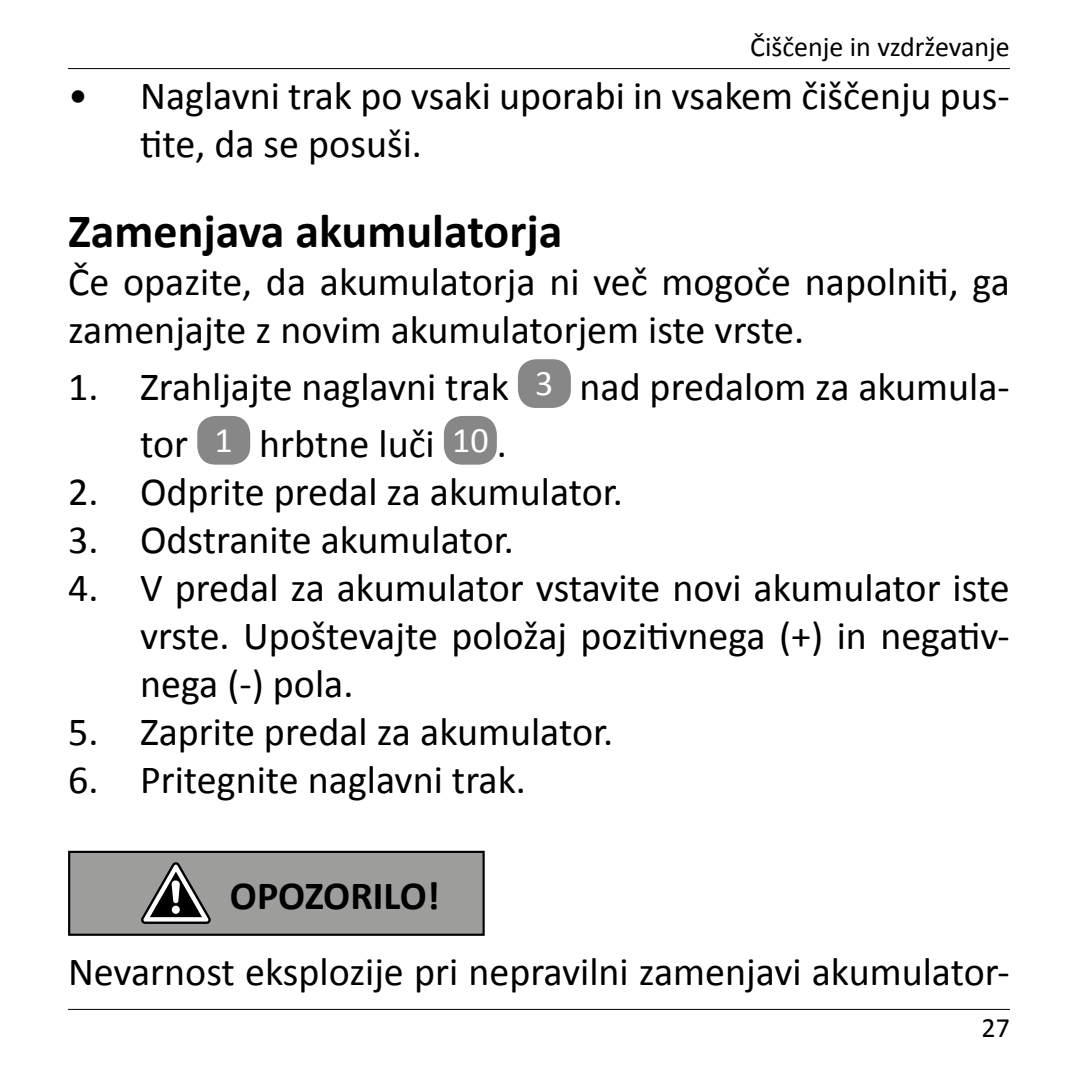
<style>
.page{position:relative;width:1078px;height:1078px;background:#fff}
.page>*{position:absolute;margin:0;border:0;box-sizing:border-box;transform-origin:0 0}
.t1{font:700 48px "Calibri";color:#000}
.t2{font:40px/48px "Calibri";color:#000}
.t3{font:700 40px "Calibri";color:#000}
.t4{font:28px "Calibri";color:#000}
.s1{font-size:36px;color:#fff}
</style>
<div class="page">
<hr style="left:68px;top:68px;width:941px;height:1px;background:#000">
<hr style="left:68px;top:1008px;width:941px;height:1px;background:#000">
<div style="left:518px;top:359px;width:52px;height:49px;background:#878787;border-radius:18px"></div>
<div style="left:197px;top:416px;width:53px;height:48px;background:#878787;border-radius:18px"></div>
<div style="left:444px;top:416px;width:52px;height:48px;background:#878787;border-radius:18px"></div>
<div style="left:69px;top:851px;width:414px;height:83px;background:#9d9d9c"></div>
<div style="left:68px;top:850px;width:416px;height:85px;border:2px solid #000"></div>
<svg style="left:141px;top:862px;width:69px;height:61px"></svg>
<p class="t4" style="left:750px;top:29px;width:261px">Čiščenje in vzdrževanje</p>
<p class="t2" style="left:140px;top:72px;width:871px;text-indent:-72px">• Naglavni trak po vsaki uporabi in vsakem čiščenju pus&shy;tite, da se posuši.</p>
<p class="t1" style="left:68px;top:200px;width:495px">Zamenjava akumulatorja</p>
<p class="t2" style="left:68px;top:258px;width:943px">Če opazite, da akumulatorja ni več mogoče napolniti, ga zamenjajte z novim akumulatorjem iste vrste.</p>
<p class="t2" style="left:140px;top:358px;width:871px;line-height:56.8px;text-indent:-72px">1. Zrahljajte naglavni trak <span class="s1">3</span> nad predalom za akumula&shy;tor <span class="s1">1</span> hrbtne luči <span class="s1">10</span> .</p>
<p class="t2" style="left:68px;top:467px;width:556px">2. Odprite predal za akumulator.</p>
<p class="t2" style="left:68px;top:515px;width:447px">3. Odstranite akumulator.</p>
<p class="t2" style="left:140px;top:563px;width:871px;text-align:justify;text-indent:-72px">4. V predal za akumulator vstavite novi akumulator iste vrste. Upoštevajte položaj pozitivnega (+) in negativ&shy;nega (-) pola.</p>
<p class="t2" style="left:68px;top:707px;width:546px">5. Zaprite predal za akumulator.</p>
<p class="t2" style="left:68px;top:755px;width:459px">6. Pritegnite naglavni trak.</p>
<p class="t3" style="left:230px;top:870px;width:211px">OPOZORILO!</p>
<p class="t2" style="left:68px;top:947px;width:943px">Nevarnost eksplozije pri nepravilni zamenjavi akumulator-</p>
<p class="t4" style="left:981px;top:1009px;width:30px">27</p>
</div>
